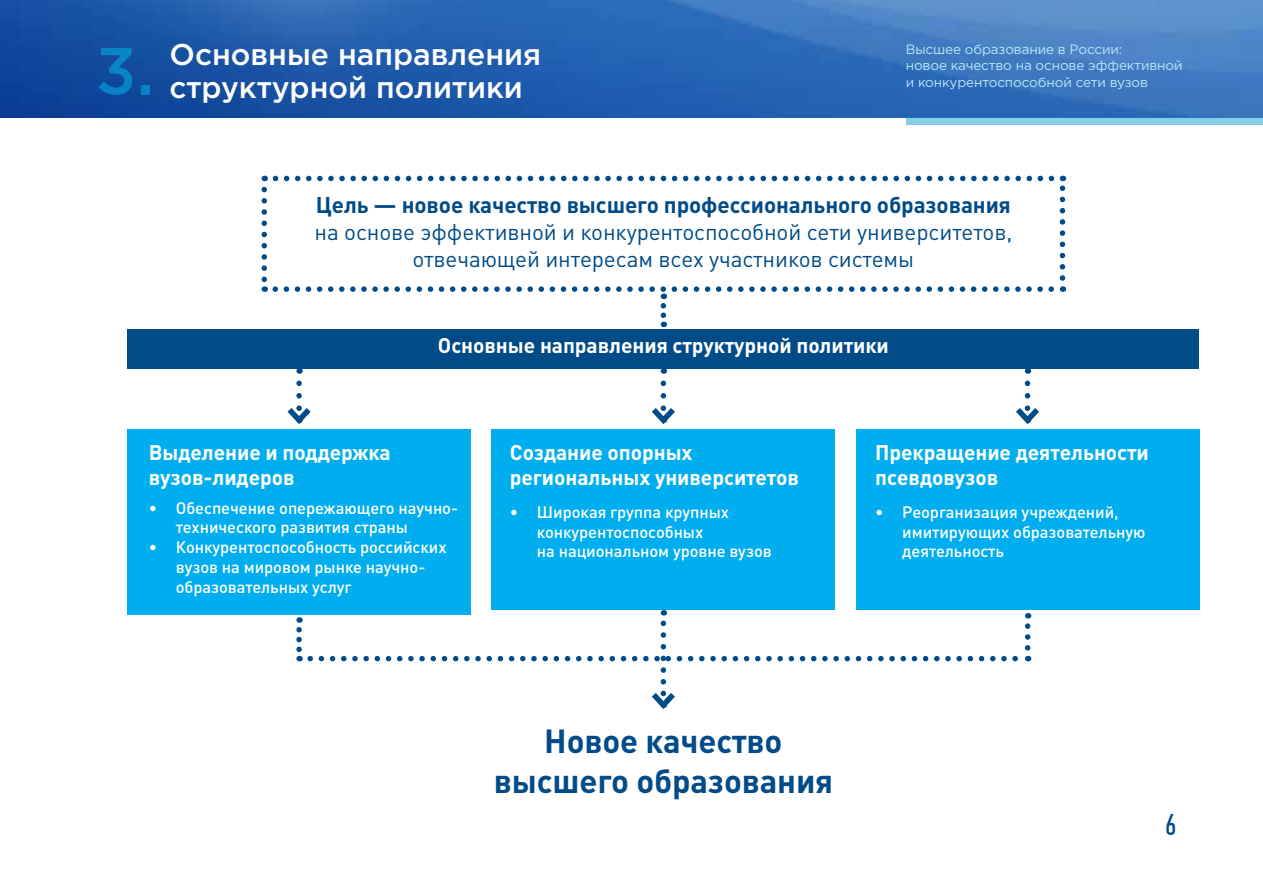
<style>
.page{position:relative;width:1263px;height:893px;background:#fff}
.page>*{position:absolute;margin:0;border:0;box-sizing:border-box;transform-origin:0 0}
.t1{font:700 33px/39.6px "DIN Pro";letter-spacing:-.005em;color:#004b88;text-align:center}
.t2{font:500 30px/33px "Gotham Pro";color:#fff}
.t3{font:30px "PF Din Text Comp Pro";color:#004b88}
.t4{font:22.5px/27px "DIN Pro";letter-spacing:-.005em;color:#004b88;text-align:center}
.t5{font:700 22.5px "DIN Pro";letter-spacing:-.005em;color:#004b88}
.t6{font:700 21px/25.2px "DIN Pro";letter-spacing:-.005em;color:#fff}
.t7{font:500 16.5px/19.8px "DIN Pro";letter-spacing:-.005em;color:#fff}
.t8{font:13.5px/16.2px "Gotham Pro";letter-spacing:-.01em;color:#b9e6fa}
.s1{font-size:65.85px;color:#00c0f3}
</style>
<div class="page">
<div style="left:492px;top:429px;width:343px;height:181px;background:#00aeef"></div>
<div style="left:856px;top:429px;width:343px;height:181px;background:#00aeef"></div>
<div style="left:128px;top:429px;width:343px;height:185px;background:#00aeef"></div>
<img style="left:0;top:0;width:1263px;height:117px">
<div style="left:906px;top:117px;width:357px;height:8px;background:#88cce5"></div>
<div style="left:128px;top:329px;width:1071px;height:39px;background:#004b88"></div>
<svg style="left:261px;top:190px;width:6px;height:102px"></svg>
<svg style="left:1060px;top:176px;width:5px;height:102px"></svg>
<svg style="left:264px;top:176px;width:787px;height:5px"></svg>
<svg style="left:275px;top:286px;width:788px;height:13px"></svg>
<svg style="left:661px;top:306px;width:5px;height:21px"></svg>
<svg style="left:287px;top:383px;width:24px;height:41px"></svg>
<svg style="left:652px;top:383px;width:23px;height:41px"></svg>
<svg style="left:1016px;top:383px;width:23px;height:41px"></svg>
<svg style="left:296px;top:630px;width:6px;height:31px"></svg>
<svg style="left:310px;top:610px;width:720px;height:99px"></svg>
<h2 class="t2" style="left:169px;top:38px;width:373px;text-indent:-74px"><span class="s1">3.</span> Основные направления структурной политики</h2>
<p class="t8" style="left:906px;top:41px;width:278px">Высшее образование в России:<br>новое качество на основе эффективной и конкурентоспособной сети вузов</p>
<h3 class="t5" style="left:316px;top:190px;width:696px">Цель — новое качество высшего профессионального образования</h3>
<h3 class="t4" style="left:314px;top:217px;width:699px">на основе эффективной и конкурентоспособной сети университетов, отвечающей интересам всех участников системы</h3>
<p class="t6" style="left:438px;top:332px;width:452px">Основные направления структурной политики</p>
<p class="t6" style="left:149px;top:439px;width:243px">Выделение и поддержка вузов-лидеров</p>
<p class="t7" style="left:176px;top:497px;width:284px;text-indent:-27px">• Обеспечение опережающего научно&shy;технического развития страны</p>
<p class="t7" style="left:176px;top:537px;width:272px;text-indent:-27px">• Конкурентоспособность российских вузов на мировом рынке научно&shy;образовательных услуг</p>
<p class="t6" style="left:510px;top:439px;width:291px">Создание опорных региональных университетов</p>
<p class="t7" style="left:537px;top:501px;width:236px;text-indent:-27px">• Широкая группа крупных конкурентоспособных<br>на национальном уровне вузов</p>
<p class="t6" style="left:875px;top:439px;width:275px">Прекращение деятельности псевдовузов</p>
<p class="t7" style="left:902px;top:501px;width:245px;text-indent:-27px">• Реорганизация учреждений, имитирующих образовательную деятельность</p>
<h1 class="t1" style="left:494px;top:720px;width:341px">Новое качество высшего образования</h1>
<h2 class="t3" style="left:1165px;top:808px;width:13px">6</h2>
</div>
